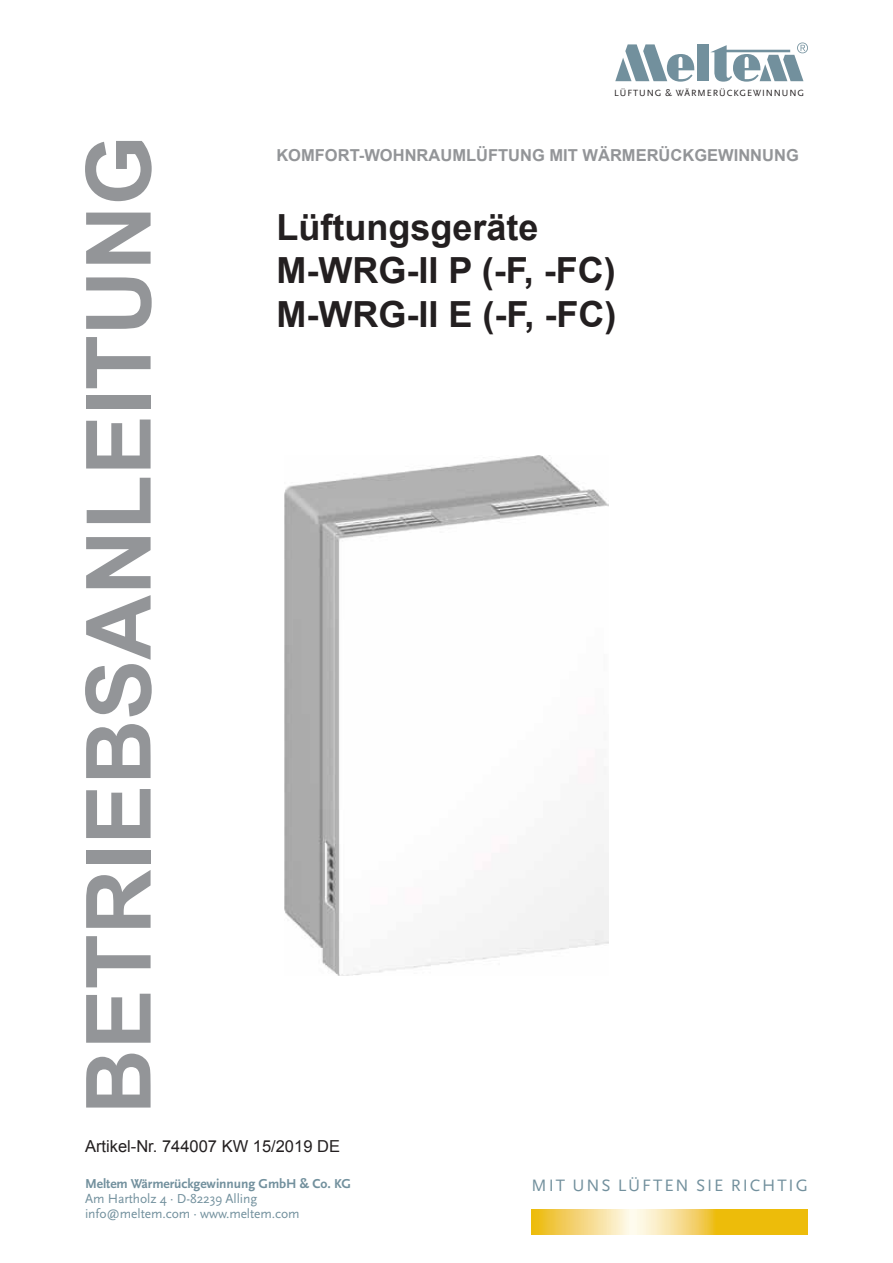
<style>
.page{position:relative;width:893px;height:1263px;background:#fff}
.page>*{position:absolute;margin:0;border:0;box-sizing:border-box;transform-origin:0 0}
.t1{font:700 90px "Arial";color:#939598}
.t2{font:700 36px/43.2px "Arial";color:#231f20}
.t3{font:17.25px "Scala Sans Pro";letter-spacing:.11em;color:#72909d}
.t4{font:700 16.5px "Arial";color:#939598}
.t5{font:16.5px "Arial";color:#231f20}
.t6{font:13.5px/15px "Scala Sans Pro";letter-spacing:-.005em;color:#72909d}
.t7{font:700 13.5px "Scala Sans Pro";letter-spacing:-.005em;color:#72909d}
.t8{font:9.45px "Scala Sans Pro";letter-spacing:.1em;color:#231f20}
</style>
<div class="page">
<svg style="left:615px;top:44px;width:80px;height:38px"></svg>
<div style="left:697px;top:44px;width:12px;height:37px;background:#72909d"></div>
<svg style="left:710px;top:43px;width:98px;height:39px"></svg>
<svg style="left:531px;top:1209px;width:277px;height:25px;background:#f2d05e"></svg>
<img style="left:284px;top:455px;width:324px;height:520px">
<p class="t8" style="left:614px;top:87px;width:191px">LÜFTUNG &amp; WÄRMERÜCKGEWINNUNG</p>
<h1 class="t1" style="left:59px;top:1114px;width:980px;rotate:-90deg">BETRIEBSANLEITUNG</h1>
<p class="t4" style="left:276px;top:144px;width:524px">KOMFORT-WOHNRAUMLÜFTUNG MIT WÄRMERÜCKGEWINNUNG</p>
<h2 class="t2" style="left:276px;top:207px;width:341px">Lüftungsgeräte<br>M-WRG-II P (-F, -FC)<br>M-WRG-II E (-F, -FC)</h2>
<p class="t5" style="left:85px;top:1135px;width:256px">Artikel-Nr. 744007 KW 15/2019 DE</p>
<p class="t7" style="left:85px;top:1176px;width:267px">Meltem Wärmerückgewinnung GmbH &amp; Co. KG</p>
<p class="t6" style="left:85px;top:1191px;width:216px">Am Hartholz 4 · D-82239 Alling info@meltem.com · www.meltem.com</p>
<p class="t3" style="left:532px;top:1175px;width:278px">MIT UNS LÜFTEN SIE RICHTIG</p>
</div>
